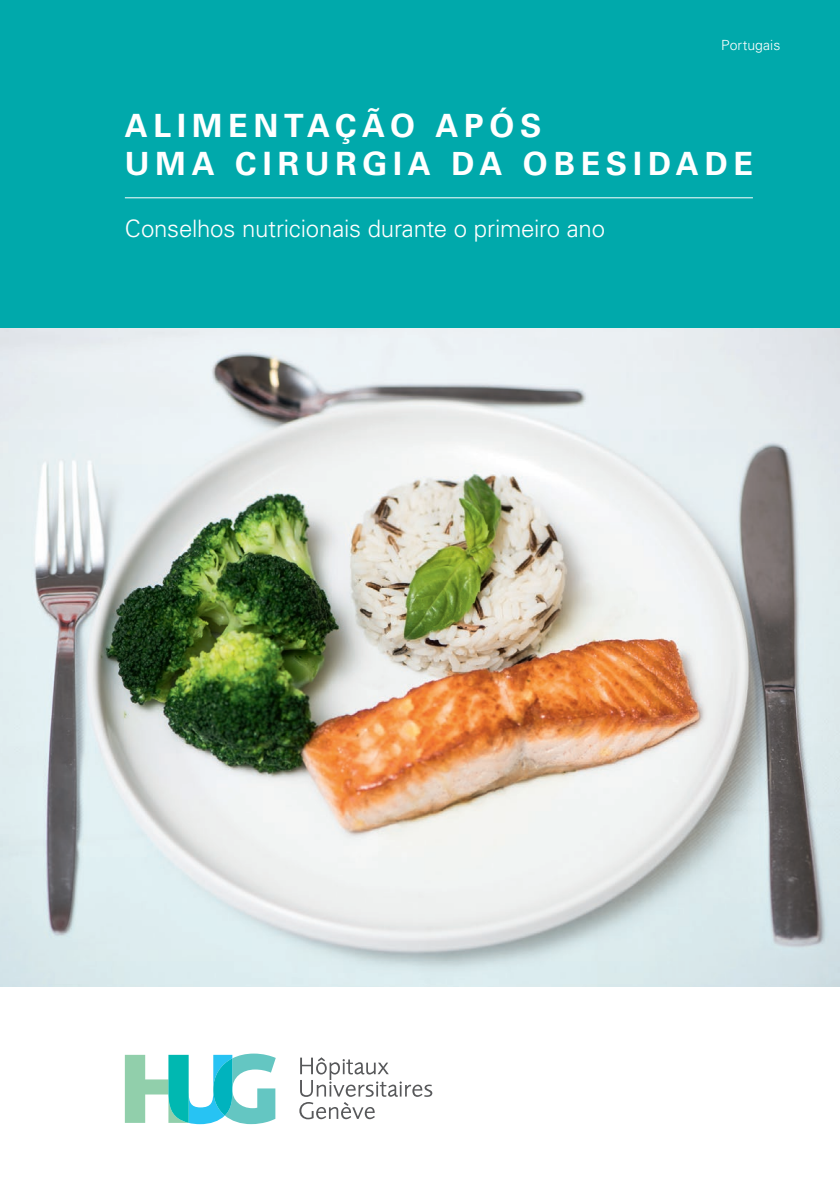
<style>
.page{position:relative;width:840px;height:1191px;background:#fff}
.page>*{position:absolute;margin:0;border:0;box-sizing:border-box;transform-origin:0 0}
.t1{font:700 32px/38px "Univers LT Std";letter-spacing:.18em;color:#fff}
.t2{font:300 24px "Univers LT Std";letter-spacing:-.01em;color:#fff}
.t3{font:300 14px "Univers LT Std";letter-spacing:.005em;color:#fff}
</style>
<div class="page">
<div style="left:0;top:0;width:839px;height:329px;background:#00a9ab"></div>
<hr style="left:125px;top:197px;width:627px;height:1px;background:#fff">
<svg style="left:125px;top:1053px;width:150px;height:71px"></svg>
<svg style="left:299px;top:1057px;width:133px;height:62px"></svg>
<img style="left:0;top:329px;width:839px;height:657px">
<p class="t3" style="left:720px;top:36px;width:61px">Portugais</p>
<h1 class="t1" style="left:125px;top:107px;width:629px">ALIMENTAÇÃO APÓS<br>UMA CIRURGIA DA OBESIDADE</h1>
<p class="t2" style="left:125px;top:214px;width:481px">Conselhos nutricionais durante o primeiro ano</p>
</div>
